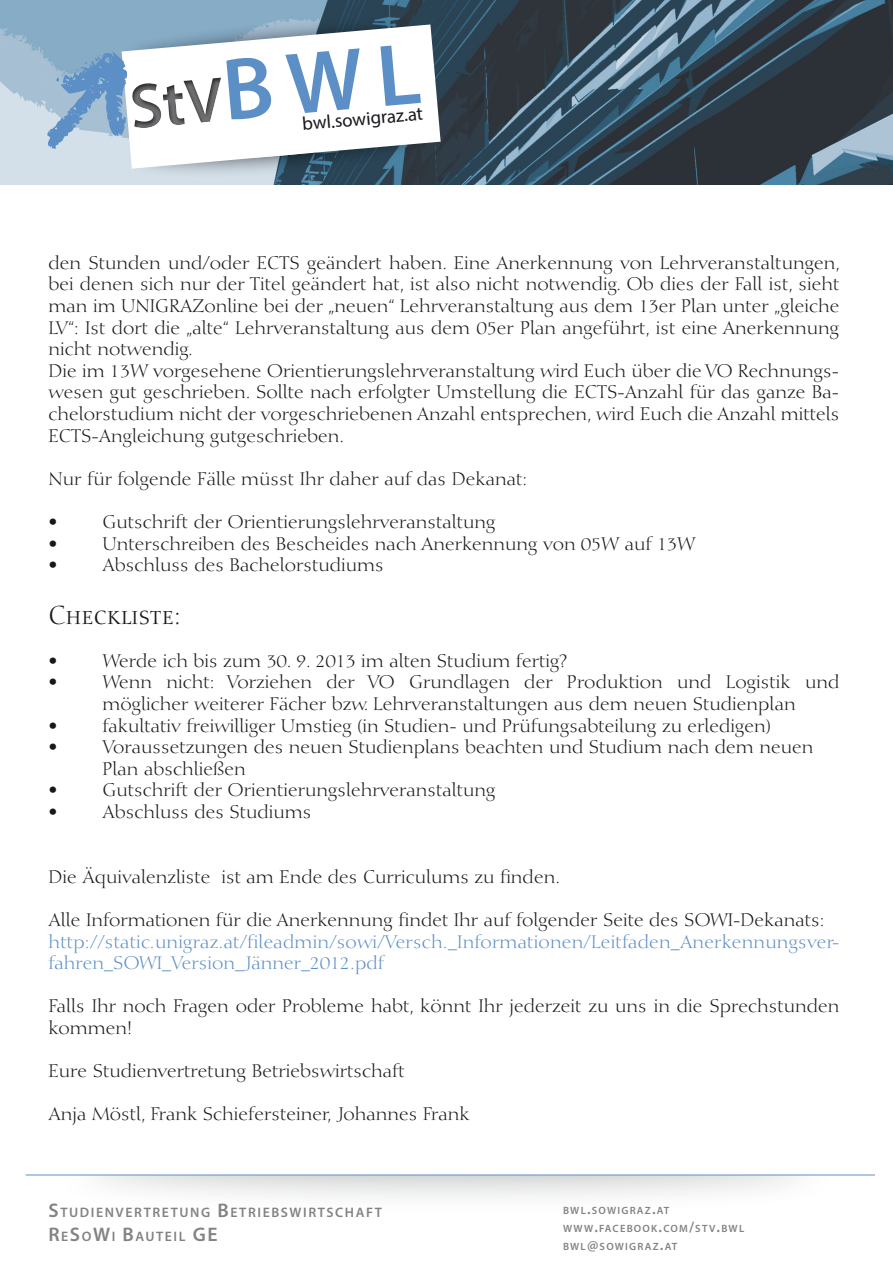
<style>
.page{position:relative;width:893px;height:1263px;background:#fff}
.page>*{position:absolute;margin:0;border:0;box-sizing:border-box;transform-origin:0 0}
.t1{font:25.5px "Diotima Roman SC";color:#1a171c}
.t2{font:18.75px "Myriad Pro";color:#1a171c}
.t3{font:18px/21.6px "Diotima";color:#1a171c}
.t4{font:18px/21.6px "Diotima";letter-spacing:.01em;color:#5d8fc7}
.t5{font:600 13.8px/23.5px "Myriad Pro";letter-spacing:.115em;color:#828385}
.t6{font:600 10.5px/18.1px "Myriad Pro";letter-spacing:.115em;color:#828385}
.s1{font-size:19.65px}
.s2{font-size:15px}
</style>
<div class="page">
<div style="left:57px;top:1114px;width:779px;height:100px;background:#a7a9ab;opacity:.75"></div>
<div style="left:0;top:999px;width:893px;height:176px;background:#fff"></div>
<hr style="left:26px;top:1175px;width:849px;height:1px;background:#5d8fc7">
<img style="left:0;top:0;width:893px;height:185px">
<div style="left:120px;top:16px;width:315px;height:162px;background:#1a171c;opacity:.75"></div>
<svg style="left:122px;top:24px;width:319px;height:145px"></svg>
<svg style="left:41px;top:34px;width:380px;height:135px"></svg>
<p class="t2" style="left:301px;top:112px;width:123px;rotate:-5deg">bwl.sowigraz.at</p>
<p class="t3" style="left:49px;top:252px;width:793px">den Stunden und/oder ECTS geändert haben. Eine Anerkennung von Lehrveranstaltungen, bei denen sich nur der Titel geändert hat, ist also nicht notwendig. Ob dies der Fall ist, sieht man im UNIGRAZonline bei der „neuen“ Lehrveranstaltung aus dem 13er Plan unter „gleiche LV“: Ist dort die „alte“ Lehrveranstaltung aus dem 05er Plan angeführt, ist eine Anerkennung nicht notwendig.<br>Die im 13W vorgesehene Orientierungslehrveranstaltung wird Euch über die VO Rechnungs&shy;wesen gut geschrieben. Sollte nach erfolgter Umstellung die ECTS-Anzahl für das ganze Ba&shy;chelorstudium nicht der vorgeschriebenen Anzahl entsprechen, wird Euch die Anzahl mittels ECTS-Angleichung gutgeschrieben.</p>
<p class="t3" style="left:49px;top:468px;width:480px">Nur für folgende Fälle müsst Ihr daher auf das Dekanat:</p>
<p class="t3" style="left:49px;top:511px;width:10px">•</p>
<p class="t3" style="left:103px;top:511px;width:394px">Gutschrift der Orientierungslehrveranstaltung</p>
<p class="t3" style="left:49px;top:533px;width:10px">•</p>
<p class="t3" style="left:103px;top:533px;width:594px">Unterschreiben des Bescheides nach Anerkennung von 05W auf 13W</p>
<p class="t3" style="left:49px;top:555px;width:10px">•</p>
<p class="t3" style="left:103px;top:555px;width:283px">Abschluss des Bachelorstudiums</p>
<h1 class="t1" style="left:49px;top:600px;width:134px">Checkliste:</h1>
<p class="t3" style="left:49px;top:650px;width:10px">•</p>
<p class="t3" style="left:103px;top:650px;width:466px">Werde ich bis zum 30. 9. 2013 im alten Studium fertig?</p>
<p class="t3" style="left:49px;top:672px;width:10px">•</p>
<p class="t3" style="left:103px;top:672px;width:738px">Wenn nicht: Vorziehen der VO Grundlagen der Produktion und Logistik und möglicher weiterer Fächer bzw. Lehrveranstaltungen aus dem neuen Studienplan</p>
<p class="t3" style="left:49px;top:715px;width:10px">•</p>
<p class="t3" style="left:103px;top:715px;width:670px">fakultativ freiwilliger Umstieg (in Studien- und Prüfungsabteilung zu erledigen)</p>
<p class="t3" style="left:49px;top:736px;width:10px">•</p>
<p class="t3" style="left:103px;top:736px;width:712px">Voraussetzungen des neuen Studienplans beachten und Studium nach dem neuen<br>Plan abschließen</p>
<p class="t3" style="left:49px;top:780px;width:10px">•</p>
<p class="t3" style="left:103px;top:780px;width:394px">Gutschrift der Orientierungslehrveranstaltung</p>
<p class="t3" style="left:49px;top:801px;width:10px">•</p>
<p class="t3" style="left:103px;top:801px;width:210px">Abschluss des Studiums</p>
<p class="t3" style="left:49px;top:866px;width:513px">Die Äquivalenzliste ist am Ende des Curriculums zu finden.</p>
<p class="t3" style="left:49px;top:909px;width:778px">Alle Informationen für die Anerkennung findet Ihr auf folgender Seite des SOWI-Dekanats:</p>
<p class="t4" style="left:49px;top:931px;width:792px">http://static.unigraz.at/fileadmin/sowi/Versch._Informationen/Leitfaden_Anerkennungsver&shy;fahren_SOWI_Version_Jänner_2012.pdf</p>
<p class="t3" style="left:49px;top:996px;width:792px">Falls Ihr noch Fragen oder Probleme habt, könnt Ihr jederzeit zu uns in die Sprechstunden kommen!</p>
<p class="t3" style="left:49px;top:1060px;width:358px">Eure Studienvertretung Betriebswirtschaft</p>
<p class="t3" style="left:49px;top:1104px;width:423px">Anja Möstl, Frank Schiefersteiner, Johannes Frank</p>
<p class="t5" style="left:49px;top:1201px;width:335px"><span class="s1">S</span>TUDIENVERTRETUNG <span class="s1">B</span>ETRIEBSWIRTSCHAFT<br><span class="s1">R</span>E<span class="s1">S</span>O<span class="s1">W</span>I <span class="s1">B</span>AUTEIL <span class="s1">GE</span></p>
<p class="t6" style="left:563px;top:1201px;width:183px">BWL<span class="s2">.</span>SOWIGRAZ<span class="s2">.</span>AT<br>WWW<span class="s2">.</span>FACEBOOK<span class="s2">.</span>COM<span class="s2">/</span>STV<span class="s2">.</span>BWL<br>BWL<span class="s2">@</span>SOWIGRAZ<span class="s2">.</span>AT</p>
</div>
